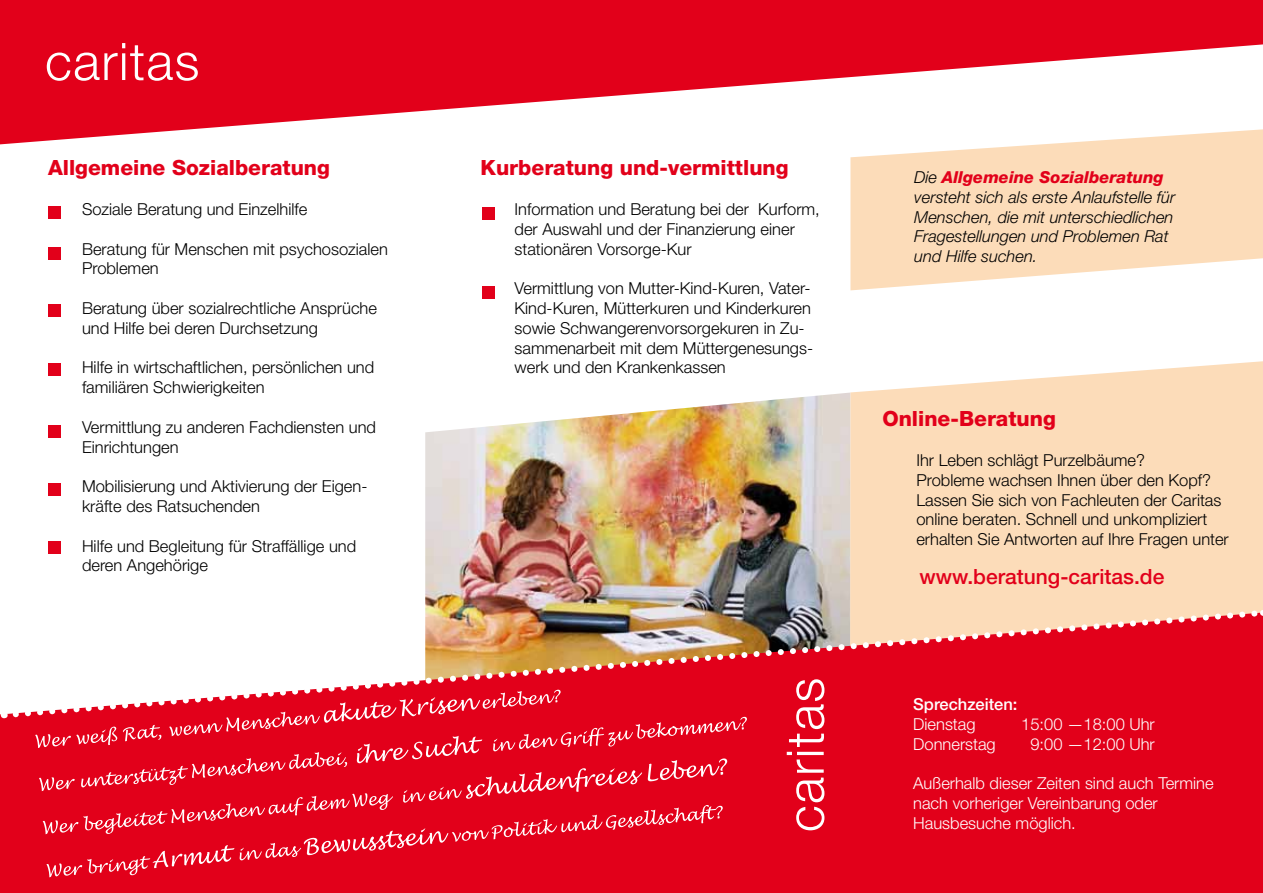
<style>
.page{position:relative;width:1263px;height:893px;background:#fff}
.page>*{position:absolute;margin:0;border:0;box-sizing:border-box;transform-origin:0 0}
.t1{font:800 21px "Helvetica Neue";color:#e2001a}
.t2{font:500 21px "Helvetica Neue";color:#e2001a}
.t3{font:300 16.5px/19.8px "Helvetica Neue";color:#000}
.t4{font:italic 300 16.5px/19.8px "Helvetica Neue";color:#000}
.t5{font:300 16.5px/19.8px "Helvetica Neue";color:#fff}
.t6{font:500 16.5px "Helvetica Neue";color:#fff}
.s1{font-weight:800;color:#e2001a}
</style>
<div class="page">
<img style="left:425px;top:393px;width:425px;height:214px">
<div style="left:850px;top:361px;width:413px;height:246px;background:#fcdcb9"></div>
<div style="left:0;top:713px;width:1263px;height:180px;background:#e2001a"></div>
<svg style="left:46px;top:834px;width:677px;height:43px;background:#e30f27"></svg>
<svg style="left:43px;top:791px;width:684px;height:43px;background:#e4142c"></svg>
<svg style="left:39px;top:721px;width:708px;height:70px;background:#e41830"></svg>
<svg style="left:35px;top:721px;width:526px;height:27px;background:#e4142c"></svg>
<svg style="left:787px;top:721px;width:37px;height:109px"></svg>
<div style="left:48px;top:206px;width:13px;height:13px;background:#e2001a"></div>
<div style="left:48px;top:247px;width:13px;height:12px;background:#e2001a"></div>
<div style="left:48px;top:304px;width:13px;height:13px;background:#e2001a"></div>
<div style="left:48px;top:364px;width:13px;height:12px;background:#e2001a"></div>
<div style="left:48px;top:425px;width:13px;height:13px;background:#e2001a"></div>
<div style="left:48px;top:483px;width:13px;height:12px;background:#e2001a"></div>
<div style="left:48px;top:541px;width:13px;height:13px;background:#e2001a"></div>
<div style="left:482px;top:207px;width:13px;height:13px;background:#e2001a"></div>
<div style="left:482px;top:286px;width:13px;height:13px;background:#e2001a"></div>
<svg style="left:0;top:0;width:1263px;height:144px;fill:#e2001a"></svg>
<svg style="left:47px;top:43px;width:151px;height:38px"></svg>
<svg style="left:850px;top:129px;width:413px;height:161px;fill:#fcdcb9"></svg>
<svg style="left:9px;top:607px;width:1254px;height:114px"></svg>
<p class="t1" style="left:48px;top:155px;width:283px">Allgemeine Sozialberatung</p>
<p class="t3" style="left:82px;top:199px;width:227px">Soziale Beratung und Einzelhilfe</p>
<p class="t3" style="left:82px;top:238px;width:307px">Beratung für Menschen mit psychosozialen<br>Problemen</p>
<p class="t3" style="left:82px;top:298px;width:296px">Beratung über sozialrechtliche Ansprüche und Hilfe bei deren Durchsetzung</p>
<p class="t3" style="left:82px;top:357px;width:294px">Hilfe in wirtschaftlichen, persönlichen und familiären Schwierigkeiten</p>
<p class="t3" style="left:82px;top:417px;width:296px">Vermittlung zu anderen Fachdiensten und<br>Einrichtungen</p>
<p class="t3" style="left:82px;top:476px;width:287px">Mobilisierung und Aktivierung der Eigen&shy;kräfte des Ratsuchenden</p>
<p class="t3" style="left:82px;top:535px;width:276px">Hilfe und Begleitung für Straffällige und deren Angehörige</p>
<p class="t1" style="left:480px;top:155px;width:310px">Kurberatung und-vermittlung</p>
<p class="t3" style="left:514px;top:199px;width:307px">Information und Beratung bei der Kurform, der Auswahl und der Finanzierung einer stationären Vorsorge-Kur</p>
<p class="t3" style="left:514px;top:278px;width:300px">Vermittlung von Mutter-Kind-Kuren, Vater-Kind-Kuren, Mütterkuren und Kinderkuren sowie Schwangerenvorsorgekuren in Zu&shy;sammenarbeit mit dem Müttergenesungs&shy;werk und den Krankenkassen</p>
<p class="t4" style="left:914px;top:167px;width:262px">Die <span class="s1">Allgemeine Sozialberatung </span>versteht sich als erste Anlaufstelle für<br>Menschen, die mit unterschiedlichen<br>Fragestellungen und Problemen Rat und Hilfe suchen.</p>
<p class="t1" style="left:882px;top:406px;width:175px">Online-Beratung</p>
<p class="t3" style="left:916px;top:450px;width:314px">Ihr Leben schlägt Purzelbäume?<br>Probleme wachsen Ihnen über den Kopf?<br>Lassen Sie sich von Fachleuten der Caritas online beraten. Schnell und unkompliziert erhalten Sie Antworten auf Ihre Fragen unter</p>
<p class="t2" style="left:919px;top:564px;width:246px">www.beratung-caritas.de</p>
<p class="t6" style="left:913px;top:694px;width:106px">Sprechzeiten:</p>
<p class="t5" style="left:913px;top:714px;width:64px">Dienstag</p>
<p class="t5" style="left:1021px;top:714px;width:135px">15:00 —18:00 Uhr</p>
<p class="t5" style="left:913px;top:733px;width:84px">Donnerstag</p>
<p class="t5" style="left:1030px;top:733px;width:126px">9:00 —12:00 Uhr</p>
<p class="t5" style="left:913px;top:773px;width:302px">Außerhalb dieser Zeiten sind auch Termine nach vorheriger Vereinbarung oder<br>Hausbesuche möglich.</p>
</div>
